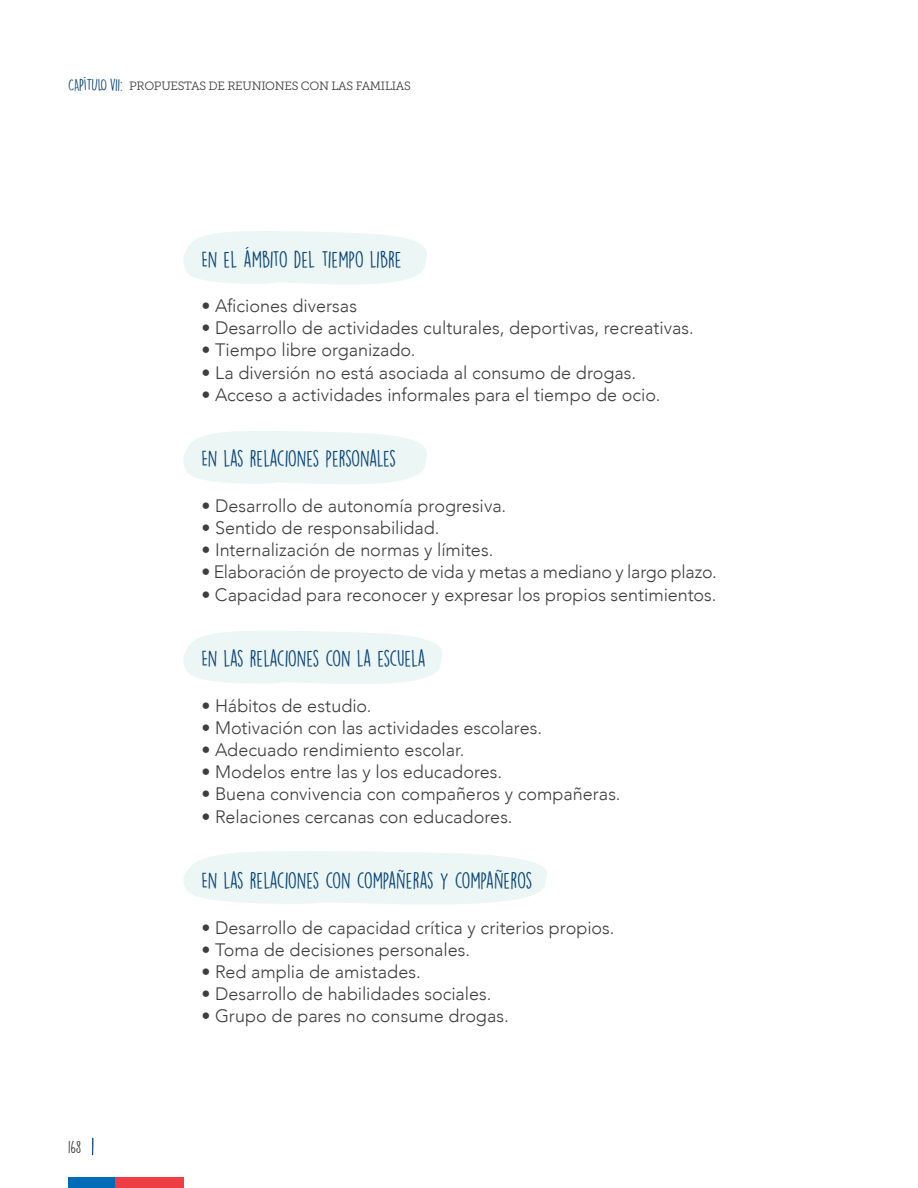
<style>
.page{position:relative;width:918px;height:1188px;background:#fff}
.page>*{position:absolute;margin:0;border:0;box-sizing:border-box;transform-origin:0 0}
.parrafo_general{font:21px "DK Lemon Yellow Sun";letter-spacing:-.01em;color:#0d467b}
.parrafo_general-2{font:21px "DK Lemon Yellow Sun";letter-spacing:-.035em;color:#0d467b}
.parrafo_general-3{font:300 18px "Avenir";color:#3e3e3f}
.t1{font:15px "DK Lemon Yellow Sun";color:#3e3e3f}
.t2{font:12px "Museo Slab 300";letter-spacing:-.025em;color:#3e3e3f}
.s1{font-family:"DK Lemon Yellow Sun";font-size:15px;color:#0d467b}
</style>
<div class="page">
<div style="left:68px;top:1178px;width:47px;height:10px;background:#006cb7"></div>
<div style="left:115px;top:1178px;width:68px;height:10px;background:#ee3d43"></div>
<svg style="left:92px;top:1138px;width:1px;height:17px"></svg>
<svg style="left:183px;top:231px;width:244px;height:53px;background:#eef7f6"></svg>
<svg style="left:183px;top:431px;width:244px;height:53px;background:#eef7f6"></svg>
<svg style="left:183px;top:631px;width:259px;height:53px;background:#edf7f6"></svg>
<svg style="left:183px;top:851px;width:364px;height:53px;background:#edf7f6"></svg>
<p class="t2" style="left:68px;top:79px;width:344px"><span class="s1">CAPÍTULO VII:</span> PROPUESTAS DE REUNIONES CON LAS FAMILIAS</p>
<p class="parrafo_general" style="left:201px;top:246px;width:202px">EN EL ÁMBITO DEL TIEMPO LIBRE</p>
<p class="parrafo_general-3" style="left:201px;top:295px;width:157px">• Aficiones diversas</p>
<p class="parrafo_general-3" style="left:201px;top:317px;width:494px">• Desarrollo de actividades culturales, deportivas, recreativas.</p>
<p class="parrafo_general-3" style="left:201px;top:340px;width:216px">• Tiempo libre organizado.</p>
<p class="parrafo_general-3" style="left:201px;top:362px;width:436px">• La diversión no está asociada al consumo de drogas.</p>
<p class="parrafo_general-3" style="left:201px;top:384px;width:461px">• Acceso a actividades informales para el tiempo de ocio.</p>
<p class="parrafo_general-2" style="left:201px;top:446px;width:196px">EN LAS RELACIONES PERSONALES</p>
<p class="parrafo_general-3" style="left:201px;top:495px;width:306px">• Desarrollo de autonomía progresiva.</p>
<p class="parrafo_general-3" style="left:201px;top:517px;width:240px">• Sentido de responsabilidad.</p>
<p class="parrafo_general-3" style="left:201px;top:539px;width:294px">• Internalización de normas y límites.</p>
<p class="parrafo_general-3" style="left:201px;top:562px;width:517px">• Elaboración de proyecto de vida y metas a mediano y largo plazo.</p>
<p class="parrafo_general-3" style="left:201px;top:584px;width:517px">• Capacidad para reconocer y expresar los propios sentimientos.</p>
<p class="parrafo_general-2" style="left:201px;top:646px;width:226px">EN LAS RELACIONES CON LA ESCUELA</p>
<p class="parrafo_general-3" style="left:201px;top:695px;width:172px">• Hábitos de estudio.</p>
<p class="parrafo_general-3" style="left:201px;top:717px;width:342px">• Motivación con las actividades escolares.</p>
<p class="parrafo_general-3" style="left:201px;top:739px;width:265px">• Adecuado rendimiento escolar.</p>
<p class="parrafo_general-3" style="left:201px;top:761px;width:302px">• Modelos entre las y los educadores.</p>
<p class="parrafo_general-3" style="left:201px;top:784px;width:421px">• Buena convivencia con compañeros y compañeras.</p>
<p class="parrafo_general-3" style="left:201px;top:806px;width:313px">• Relaciones cercanas con educadores.</p>
<p class="t1" style="left:68px;top:1138px;width:15px">168</p>
<p class="parrafo_general" style="left:201px;top:868px;width:333px">EN LAS RELACIONES CON COMPAÑERAS Y COMPAÑEROS</p>
<p class="parrafo_general-3" style="left:201px;top:917px;width:415px">• Desarrollo de capacidad crítica y criterios propios.</p>
<p class="parrafo_general-3" style="left:201px;top:939px;width:270px">• Toma de decisiones personales.</p>
<p class="parrafo_general-3" style="left:201px;top:961px;width:221px">• Red amplia de amistades.</p>
<p class="parrafo_general-3" style="left:201px;top:983px;width:292px">• Desarrollo de habilidades sociales.</p>
<p class="parrafo_general-3" style="left:201px;top:1006px;width:309px">• Grupo de pares no consume drogas.</p>
</div>
